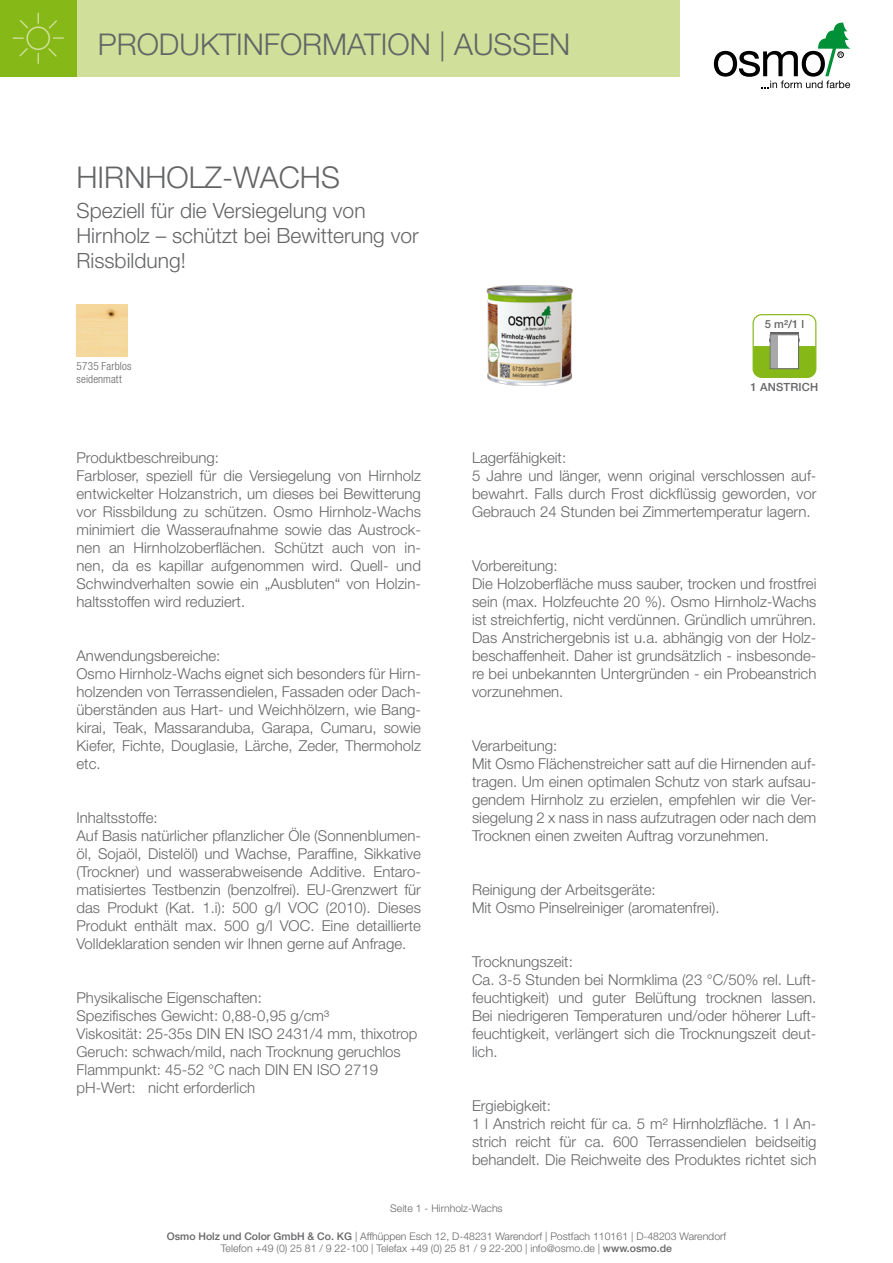
<style>
.page{position:relative;width:893px;height:1263px;background:#fff}
.page>*{position:absolute;margin:0;border:0;box-sizing:border-box;transform-origin:0 0}
.t1{font:300 30px "Helvetica Neue";color:#646567}
.t2{font:300 21px/25.2px "Helvetica Neue";color:#646567}
.t3{font:300 15px/18px "Helvetica Neue";color:#646567}
.t4{font:300 condensed 11.25px/13.5px "Helvetica Neue";letter-spacing:.01em;color:#646567}
.t5{font:500 11.25px "Helvetica Neue";letter-spacing:.02em;color:#646567}
.t6{font:300 10.5px/12.6px "Helvetica Neue";color:#646567;text-align:center}
.s1{font-weight:500}
</style>
<div class="page">
<div style="left:77px;top:0;width:603px;height:77px;background:#d0df99"></div>
<svg style="left:714px;top:23px;width:136px;height:65px"></svg>
<div style="left:0;top:0;width:77px;height:77px;background:#86b918"></div>
<svg style="left:12px;top:12px;width:52px;height:52px"></svg>
<img style="left:486px;top:285px;width:87px;height:101px">
<div style="left:753px;top:314px;width:63px;height:64px;border:1px solid #86b918;border-radius:9px"></div>
<svg style="left:753px;top:333px;width:63px;height:44px"></svg>
<img style="left:77px;top:305px;width:51px;height:51px">
<h1 class="t1" style="left:98px;top:26px;width:350px">PRODUKTINFORMATION |</h1>
<h1 class="t1" style="left:77px;top:159px;width:263px">HIRNHOLZ-WACHS</h1>
<h2 class="t2" style="left:77px;top:197px;width:344px">Speziell für die Versiegelung von<br>Hirnholz – schützt bei Bewitterung vor<br>Rissbildung!</h2>
<p class="t4" style="left:77px;top:359px;width:56px">5735 Farblos seidenmatt</p>
<p class="t3" style="left:77px;top:448px;width:346px">Produktbeschreibung:<br>Farbloser, speziell für die Versiegelung von Hirnholz entwickelter Holzanstrich, um dieses bei Bewitterung vor Rissbildung zu schützen. Osmo Hirnholz-Wachs minimiert die Wasseraufnahme sowie das Austrock&shy;nen an Hirnholzoberflächen. Schützt auch von in&shy;nen, da es kapillar aufgenommen wird. Quell- und Schwindverhalten sowie ein „Ausbluten“ von Holzin&shy;haltsstoffen wird reduziert.</p>
<p class="t3" style="left:77px;top:646px;width:346px">Anwendungsbereiche:<br>Osmo Hirnholz-Wachs eignet sich besonders für Hirn&shy;holzenden von Terrassendielen, Fassaden oder Dach&shy;überständen aus Hart- und Weichhölzern, wie Bang&shy;kirai, Teak, Massaranduba, Garapa, Cumaru, sowie Kiefer, Fichte, Douglasie, Lärche, Zeder, Thermoholz etc.</p>
<p class="t3" style="left:77px;top:808px;width:346px">Inhaltsstoffe:<br>Auf Basis natürlicher pflanzlicher Öle (Sonnenblumen&shy;öl, Sojaöl, Distelöl) und Wachse, Paraffine, Sikkative (Trockner) und wasserabweisende Additive. Entaro&shy;matisiertes Testbenzin (benzolfrei). EU-Grenzwert für das Produkt (Kat. 1.i): 500 g/l VOC (2010). Dieses Produkt enthält max. 500 g/l VOC. Eine detaillierte Volldeklaration senden wir Ihnen gerne auf Anfrage.</p>
<p class="t3" style="left:77px;top:988px;width:342px">Physikalische Eigenschaften:<br>Spezifisches Gewicht: 0,88-0,95 g/cm³<br>Viskosität: 25-35s DIN EN ISO 2431/4 mm, thixotrop Geruch: schwach/mild, nach Trocknung geruchlos Flammpunkt: 45-52 °C nach DIN EN ISO 2719 pH-Wert: nicht erforderlich</p>
<p class="t5" style="left:765px;top:317px;width:41px">5 m²/1 l</p>
<p class="t5" style="left:751px;top:380px;width:69px">1 ANSTRICH</p>
<p class="t3" style="left:472px;top:448px;width:346px">Lagerfähigkeit:<br>5 Jahre und länger, wenn original verschlossen auf&shy;bewahrt. Falls durch Frost dickflüssig geworden, vor Gebrauch 24 Stunden bei Zimmertemperatur lagern.</p>
<p class="t3" style="left:472px;top:556px;width:346px">Vorbereitung:<br>Die Holzoberfläche muss sauber, trocken und frostfrei sein (max. Holzfeuchte 20 %). Osmo Hirnholz-Wachs ist streichfertig, nicht verdünnen. Gründlich umrühren.<br>Das Anstrichergebnis ist u.a. abhängig von der Holz&shy;beschaffenheit. Daher ist grundsätzlich - insbesonde&shy;re bei unbekannten Untergründen - ein Probeanstrich vorzunehmen.</p>
<p class="t3" style="left:472px;top:736px;width:346px">Verarbeitung:<br>Mit Osmo Flächenstreicher satt auf die Hirnenden auf&shy;tragen. Um einen optimalen Schutz von stark aufsau&shy;gendem Hirnholz zu erzielen, empfehlen wir die Ver&shy;siegelung 2 x nass in nass aufzutragen oder nach dem Trocknen einen zweiten Auftrag vorzunehmen.</p>
<p class="t3" style="left:472px;top:880px;width:249px">Reinigung der Arbeitsgeräte:<br>Mit Osmo Pinselreiniger (aromatenfrei).</p>
<p class="t3" style="left:472px;top:952px;width:346px">Trocknungszeit:<br>Ca. 3-5 Stunden bei Normklima (23 °C/50% rel. Luft&shy;feuchtigkeit) und guter Belüftung trocknen lassen.<br>Bei niedrigeren Temperaturen und/oder höherer Luft&shy;feuchtigkeit, verlängert sich die Trocknungszeit deut&shy;lich.</p>
<p class="t3" style="left:472px;top:1096px;width:346px">Ergiebigkeit:<br>1 l Anstrich reicht für ca. 5 m² Hirnholzfläche. 1 l An&shy;strich reicht für ca. 600 Terrassendielen beidseitig behandelt. Die Reichweite des Produktes richtet sich</p>
<p class="t6" style="left:390px;top:1202px;width:114px">Seite 1 - Hirnholz-Wachs</p>
<p class="t6" style="left:167px;top:1229px;width:561px"><span class="s1">Osmo Holz und Color GmbH &amp; Co. KG</span> | Affhüppen Esch 12, D-48231 Warendorf | Postfach 110161 | D-48203 Warendorf<br>Telefon +49 (0) 25 81 / 9 22-100 | Telefax +49 (0) 25 81 / 9 22-200 | info@osmo.de | <span class="s1">www.osmo.de</span></p>
</div>
